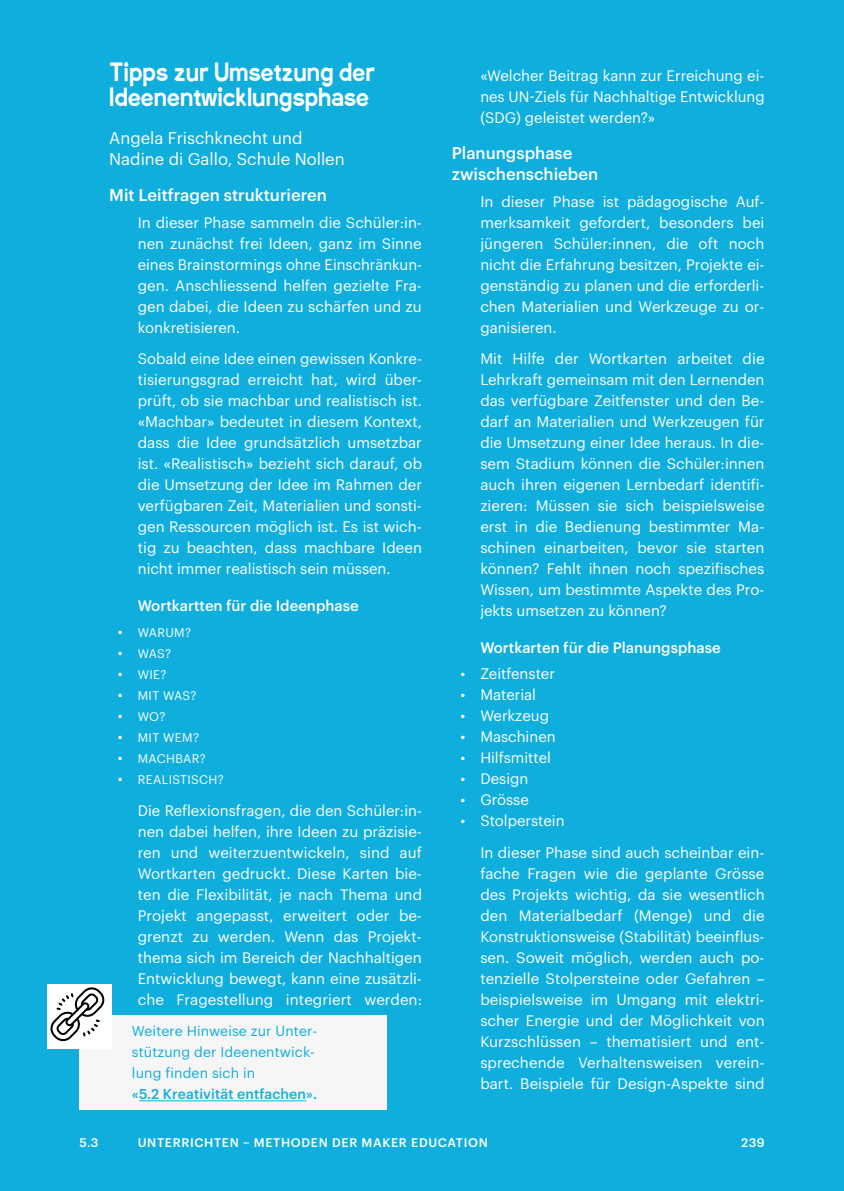
<style>
.page{position:relative;width:844px;height:1191px;background:#fff}
.page>*{position:absolute;margin:0;border:0;box-sizing:border-box;transform-origin:0 0}
.t1{font:900 22.75px/25.4px "Gap Sans";color:#fff}
.t2{font:500 16.62px/21px "Graphik";color:#fff}
.t3{font:16.62px/21px "Graphik";color:#fff}
.t4{font:14.88px/21px "Graphik";color:#fff;text-align:justify}
.t5{font:500 14.88px "Graphik";color:#fff}
.t6{font:14px/21px "Graphik";letter-spacing:.01em;color:#0faedd}
.t7{font:500 14px "Graphik";letter-spacing:.01em;color:#0faedd}
.t8{font:12.25px "Graphik";letter-spacing:.03em;color:#fff}
.t9{font:500 12.25px "Graphik";letter-spacing:.055em;color:#fff}
.s1{font-size:14.88px}
</style>
<div class="page">
<div style="left:0;top:0;width:843px;height:1191px;background:#0faedd"></div>
<div style="left:79px;top:1015px;width:308px;height:95px;background:#f6f6f6"></div>
<hr style="left:139px;top:1100px;width:167px;height:1px;background:#0faedd">
<div style="left:47px;top:984px;width:65px;height:64px;background:#fff"></div>
<svg style="left:50px;top:987px;width:54px;height:54px"></svg>
<h1 class="t1" style="left:109px;top:57px;width:267px">Tipps zur Umsetzung der<br>Ideenentwicklungsphase</h1>
<p class="t3" style="left:109px;top:126px;width:237px">Angela Frischknecht und<br>Nadine di Gallo, Schule Nollen</p>
<p class="t2" style="left:109px;top:183px;width:219px">Mit Leitfragen strukturieren</p>
<p class="t4" style="left:138px;top:210px;width:285px">In dieser Phase sammeln die Schüler:in&shy;nen zunächst frei Ideen, ganz im Sinne eines Brainstormings ohne Einschränkun&shy;gen. Anschliessend helfen gezielte Fra&shy;gen dabei, die Ideen zu schärfen und zu konkretisieren.</p>
<p class="t4" style="left:138px;top:347px;width:286px">Sobald eine Idee einen gewissen Konkre&shy;tisierungsgrad erreicht hat, wird über&shy;prüft, ob sie machbar und realistisch ist. «Machbar» bedeutet in diesem Kontext, dass die Idee grundsätzlich umsetzbar ist. «Realistisch» bezieht sich darauf, ob die Umsetzung der Idee im Rahmen der verfügbaren Zeit, Materialien und sonsti&shy;gen Ressourcen möglich ist. Es ist wich&shy;tig zu beachten, dass machbare Ideen nicht immer realistisch sein müssen.</p>
<p class="t5" style="left:138px;top:594px;width:222px">Wortkartten für die Ideenphase</p>
<p class="t8" style="left:118px;top:623px;width:75px"><span class="s1">•</span> WARUM?</p>
<p class="t8" style="left:118px;top:644px;width:55px"><span class="s1">•</span> WAS?</p>
<p class="t8" style="left:118px;top:665px;width:50px"><span class="s1">•</span> WIE?</p>
<p class="t8" style="left:118px;top:686px;width:80px"><span class="s1">•</span> MIT WAS?</p>
<p class="t8" style="left:118px;top:707px;width:49px"><span class="s1">•</span> WO?</p>
<p class="t8" style="left:118px;top:728px;width:83px"><span class="s1">•</span> MIT WEM?</p>
<p class="t8" style="left:118px;top:749px;width:89px"><span class="s1">•</span> MACHBAR?</p>
<p class="t8" style="left:118px;top:770px;width:107px"><span class="s1">•</span> REALISTISCH?</p>
<p class="t4" style="left:138px;top:798px;width:286px">Die Reflexionsfragen, die den Schüler:in&shy;nen dabei helfen, ihre Ideen zu präzisie&shy;ren und weiterzuentwickeln, sind auf Wortkarten gedruckt. Diese Karten bie&shy;ten die Flexibilität, je nach Thema und Projekt angepasst, erweitert oder be&shy;grenzt zu werden. Wenn das Projekt&shy;thema sich im Bereich der Nachhaltigen Entwicklung bewegt, kann eine zusätzli&shy;che Fragestellung integriert werden:</p>
<p class="t6" style="left:132px;top:1019px;width:186px">Weitere Hinweise zur Unter&shy;stützung der Ideenentwick&shy;lung finden sich in</p>
<p class="t7" style="left:132px;top:1083px;width:187px">«5.2 Kreativität entfachen».</p>
<p class="t4" style="left:480px;top:63px;width:286px">«Welcher Beitrag kann zur Erreichung ei&shy;nes UN-Ziels für Nachhaltige Entwicklung (SDG) geleistet werden?»</p>
<p class="t2" style="left:451px;top:141px;width:148px">Planungsphase zwischenschieben</p>
<p class="t4" style="left:480px;top:189px;width:285px">In dieser Phase ist pädagogische Auf&shy;merksamkeit gefordert, besonders bei jüngeren Schüler:innen, die oft noch nicht die Erfahrung besitzen, Projekte ei&shy;genständig zu planen und die erforderli&shy;chen Materialien und Werkzeuge zu or&shy;ganisieren.</p>
<p class="t4" style="left:480px;top:347px;width:286px">Mit Hilfe der Wortkarten arbeitet die Lehrkraft gemeinsam mit den Lernenden das verfügbare Zeitfenster und den Be&shy;darf an Materialien und Werkzeugen für die Umsetzung einer Idee heraus. In die&shy;sem Stadium können die Schüler:innen auch ihren eigenen Lernbedarf identifi&shy;zieren: Müssen sie sich beispielsweise erst in die Bedienung bestimmter Ma&shy;schinen einarbeiten, bevor sie starten können? Fehlt ihnen noch spezifisches Wissen, um bestimmte Aspekte des Pro&shy;jekts umsetzen zu können?</p>
<p class="t5" style="left:480px;top:636px;width:242px">Wortkarten für die Planungsphase</p>
<p class="t4" style="left:460px;top:662px;width:96px">• Zeitfenster</p>
<p class="t4" style="left:460px;top:683px;width:77px">• Material</p>
<p class="t4" style="left:460px;top:704px;width:90px">• Werkzeug</p>
<p class="t4" style="left:460px;top:725px;width:97px">• Maschinen</p>
<p class="t4" style="left:460px;top:746px;width:92px">• Hilfsmittel</p>
<p class="t4" style="left:460px;top:767px;width:69px">• Design</p>
<p class="t4" style="left:460px;top:788px;width:70px">• Grösse</p>
<p class="t4" style="left:480px;top:804px;width:285px;line-height:31.5px;text-indent:-20px">• Stolperstein<br>In dieser Phase sind auch scheinbar ein-</p>
<p class="t4" style="left:480px;top:861px;width:286px">fache Fragen wie die geplante Grösse des Projekts wichtig, da sie wesentlich den Materialbedarf (Menge) und die Konstruktionsweise (Stabilität) beeinflus&shy;sen. Soweit möglich, werden auch po&shy;tenzielle Stolpersteine oder Gefahren – beispielsweise im Umgang mit elektri&shy;scher Energie und der Möglichkeit von Kurzschlüssen – thematisiert und ent&shy;sprechende Verhaltensweisen verein&shy;bart. Beispiele für Design-Aspekte sind</p>
<p class="t9" style="left:79px;top:1133px;width:21px">5.3</p>
<p class="t9" style="left:138px;top:1133px;width:35px">Unterri</p>
<p class="t9" style="left:194px;top:1133px;width:147px">chten – Methoden der</p>
<p class="t9" style="left:361px;top:1133px;width:21px">Maker</p>
<p class="t9" style="left:411px;top:1133px;width:78px">Education</p>
<p class="t9" style="left:741px;top:1133px;width:25px">239</p>
</div>
